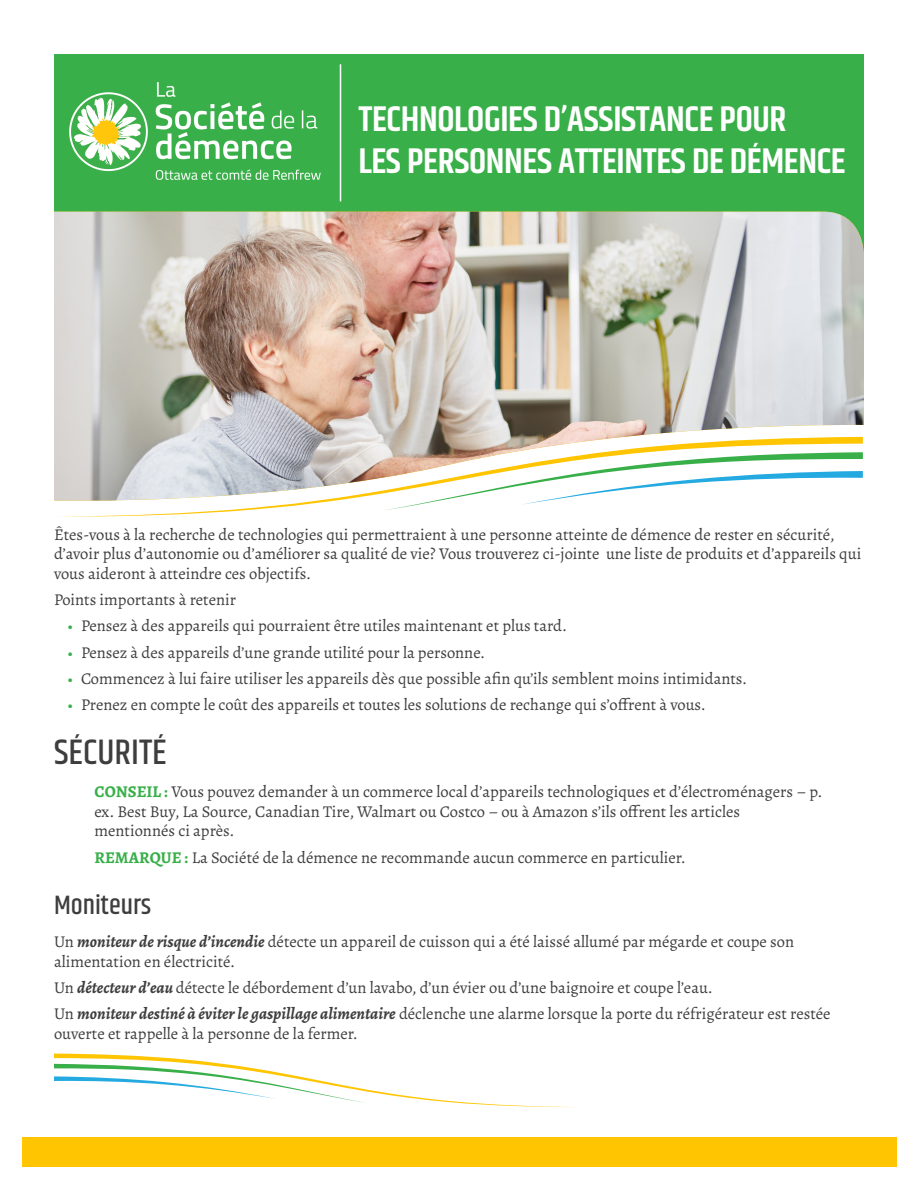
<style>
.page{position:relative;width:918px;height:1188px;background:#fff}
.page>*{position:absolute;margin:0;border:0;box-sizing:border-box;transform-origin:0 0}
.Body{font:600 36px/41.5px "Khand";letter-spacing:-.01em;color:#fff}
.H1_-_Highlight{font:500 36px "Khand";color:#3e3e3f}
.H1_-_Highlight-2{font:500 27px "Khand";color:#3e3e3f}
.Body-2{font:16.5px/19.5px "Alegreya";color:#3e3e3f}
.s1{color:#39af49}
.s2{font-weight:700;color:#39af49}
.s3{font-weight:700;font-style:italic}
</style>
<div class="page">
<div style="left:54px;top:54px;width:810px;height:207px;background:#39af49"></div>
<div style="left:22px;top:1137px;width:874px;height:29px;background:#ffc500"></div>
<svg style="left:59px;top:506px;width:232px;height:11px"></svg>
<svg style="left:54px;top:1054px;width:515px;height:53px"></svg>
<img style="left:54px;top:212px;width:810px;height:290px">
<hr style="left:340px;top:64px;width:1px;height:137px;background:#fff">
<img style="left:70px;top:82px;width:250px;height:98px">
<p class="Body" style="left:358px;top:100px;width:489px">TECHNOLOGIES D’ASSISTANCE POUR<br>LES PERSONNES ATTEINTES DE DÉMENCE</p>
<p class="Body-2" style="left:54px;top:525px;width:809px">Êtes-vous à la recherche de technologies qui permettraient à une personne atteinte de démence de rester en sécurité, d’avoir plus d’autonomie ou d’améliorer sa qualité de vie? Vous trouverez ci-jointe une liste de produits et d’appareils qui vous aideront à atteindre ces objectifs.</p>
<p class="Body-2" style="left:54px;top:590px;width:184px">Points importants à retenir</p>
<p class="Body-2" style="left:68px;top:616px;width:501px"><span class="s1">•</span> Pensez à des appareils qui pourraient être utiles maintenant et plus tard.</p>
<p class="Body-2" style="left:68px;top:642px;width:419px"><span class="s1">•</span> Pensez à des appareils d’une grande utilité pour la personne.</p>
<p class="Body-2" style="left:68px;top:669px;width:681px"><span class="s1">•</span> Commencez à lui faire utiliser les appareils dès que possible afin qu’ils semblent moins intimidants.</p>
<p class="Body-2" style="left:68px;top:695px;width:640px"><span class="s1">•</span> Prenez en compte le coût des appareils et toutes les solutions de rechange qui s’offrent à vous.</p>
<p class="H1_-_Highlight" style="left:54px;top:730px;width:114px">SÉCURITÉ</p>
<p class="Body-2" style="left:94px;top:782px;width:729px"><span class="s2">CONSEIL :</span> Vous pouvez demander à un commerce local d’appareils technologiques et d’électroménagers – p. ex. Best Buy, La Source, Canadian Tire, Walmart ou Costco – ou à Amazon s’ils offrent les articles mentionnés ci après.</p>
<p class="Body-2" style="left:94px;top:847px;width:593px"><span class="s2">REMARQUE :</span> La Société de la démence ne recommande aucun commerce en particulier.</p>
<p class="H1_-_Highlight-2" style="left:54px;top:888px;width:98px">Moniteurs</p>
<p class="Body-2" style="left:54px;top:932px;width:742px">Un <span class="s3">moniteur de risque d’incendie</span> détecte un appareil de cuisson qui a été laissé allumé par mégarde et coupe son alimentation en électricité.</p>
<p class="Body-2" style="left:54px;top:978px;width:660px">Un <span class="s3">détecteur d’eau</span> détecte le débordement d’un lavabo, d’un évier ou d’une baignoire et coupe l’eau.</p>
<p class="Body-2" style="left:54px;top:1004px;width:778px">Un <span class="s3">moniteur destiné à éviter le gaspillage alimentaire</span> déclenche une alarme lorsque la porte du réfrigérateur est restée ouverte et rappelle à la personne de la fermer.</p>
</div>
